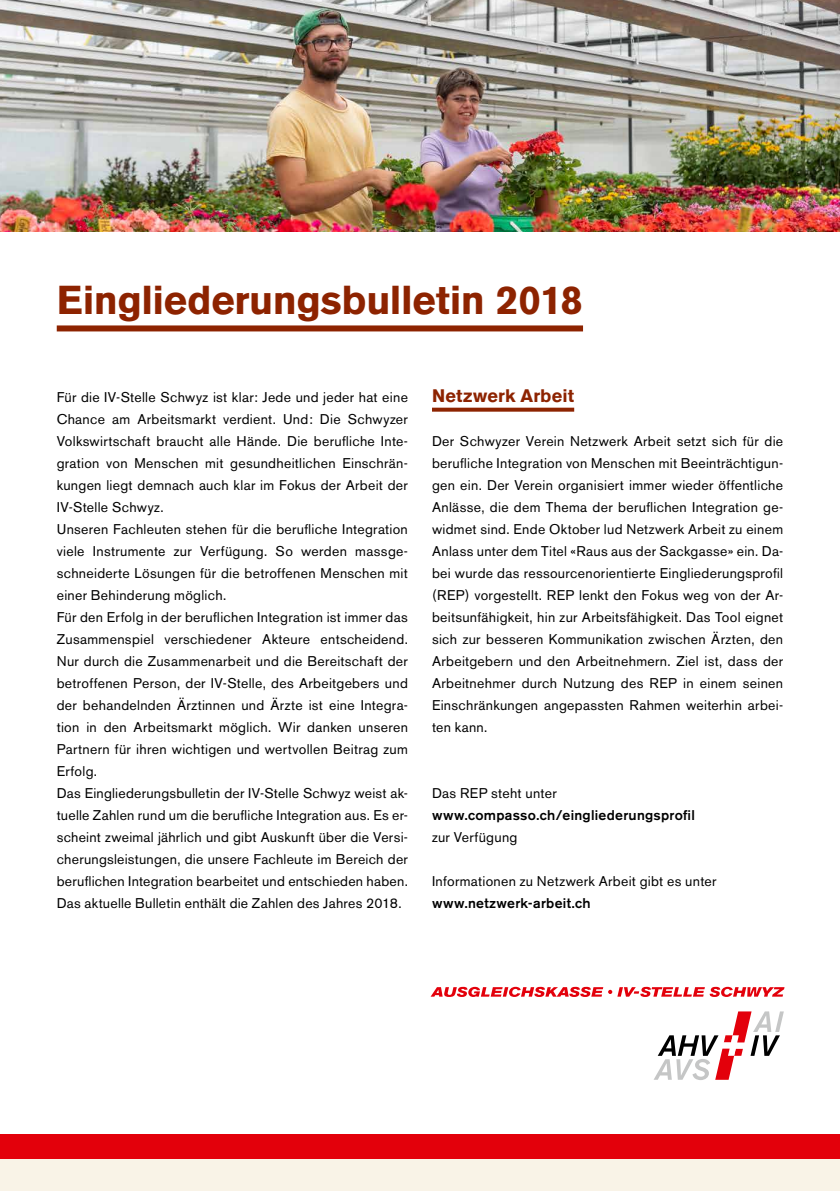
<style>
.page{position:relative;width:840px;height:1191px;background:#fff}
.page>*{position:absolute;margin:0;border:0;box-sizing:border-box;transform-origin:0 0}
.t1{font:700 40px "Akzidenz Grotesk BE";letter-spacing:-.01em;color:#8d2300}
.t2{font:700 18px "Akzidenz Grotesk BE";letter-spacing:.01em;color:#8d2300}
.t3{font:14px/22px "Akzidenz Grotesk BE";letter-spacing:.02em;color:#000}
.t4{font:500 14px "Akzidenz Grotesk BE";letter-spacing:.02em;color:#000}
</style>
<div class="page">
<svg style="left:654px;top:1011px;width:129px;height:69px"></svg>
<svg style="left:430px;top:986px;width:354px;height:11px"></svg>
<svg style="left:432px;top:408px;width:142px;height:4px"></svg>
<div style="left:57px;top:325px;width:525px;height:6px;background:#8d2300"></div>
<div style="left:0;top:1134px;width:839px;height:57px;background:#f9f3e7"></div>
<div style="left:0;top:1134px;width:839px;height:24px;background:#e3000b"></div>
<img style="left:0;top:0;width:839px;height:231px">
<h1 class="t1" style="left:57px;top:277px;width:527px">Eingliederungsbulletin 2018</h1>
<p class="t3" style="left:57px;top:386px;width:352px">Für die IV-Stelle Schwyz ist klar: Jede und jeder hat eine Chance am Arbeitsmarkt verdient. Und: Die Schwyzer Volkswirtschaft braucht alle Hände. Die berufliche Inte&shy;gration von Menschen mit gesundheitlichen Einschrän&shy;kungen liegt demnach auch klar im Fokus der Arbeit der IV-Stelle Schwyz.<br>Unseren Fachleuten stehen für die berufliche Integration viele Instrumente zur Verfügung. So werden massge&shy;schneiderte Lösungen für die betroffenen Menschen mit einer Behinderung möglich.<br>Für den Erfolg in der beruflichen Integration ist immer das Zusammenspiel verschiedener Akteure entscheidend.<br>Nur durch die Zusammenarbeit und die Bereitschaft der betroffenen Person, der IV-Stelle, des Arbeitgebers und der behandelnden Ärztinnen und Ärzte ist eine Integra&shy;tion in den Arbeitsmarkt möglich. Wir danken unseren Partnern für ihren wichtigen und wertvollen Beitrag zum Erfolg.<br>Das Eingliederungsbulletin der IV-Stelle Schwyz weist ak&shy;tuelle Zahlen rund um die berufliche Integration aus. Es er&shy;scheint zweimal jährlich und gibt Auskunft über die Versi&shy;cherungsleistungen, die unsere Fachleute im Bereich der beruflichen Integration bearbeitet und entschieden haben.<br>Das aktuelle Bulletin enthält die Zahlen des Jahres 2018.</p>
<p class="t2" style="left:432px;top:385px;width:144px">Netzwerk Arbeit</p>
<p class="t3" style="left:432px;top:430px;width:352px;text-align:justify">Der Schwyzer Verein Netzwerk Arbeit setzt sich für die berufliche Integration von Menschen mit Beeinträchtigun&shy;gen ein. Der Verein organisiert immer wieder öffentliche Anlässe, die dem Thema der beruflichen Integration ge&shy;widmet sind. Ende Oktober lud Netzwerk Arbeit zu einem Anlass unter dem Titel «Raus aus der Sackgasse» ein. Da&shy;bei wurde das ressourcenorientierte Eingliederungsprofil (REP) vorgestellt. REP lenkt den Fokus weg von der Ar&shy;beitsunfähigkeit, hin zur Arbeitsfähigkeit. Das Tool eignet sich zur besseren Kommunikation zwischen Ärzten, den Arbeitgebern und den Arbeitnehmern. Ziel ist, dass der Arbeitnehmer durch Nutzung des REP in einem seinen Einschränkungen angepassten Rahmen weiterhin arbei&shy;ten kann.</p>
<p class="t3" style="left:432px;top:782px;width:126px">Das REP steht unter</p>
<p class="t4" style="left:432px;top:806px;width:264px">www.compasso.ch/eingliederungsprofil</p>
<p class="t3" style="left:432px;top:826px;width:87px">zur Verfügung</p>
<p class="t3" style="left:432px;top:870px;width:286px">Informationen zu Netzwerk Arbeit gibt es unter</p>
<p class="t4" style="left:432px;top:894px;width:160px">www.netzwerk-arbeit.ch</p>
</div>
